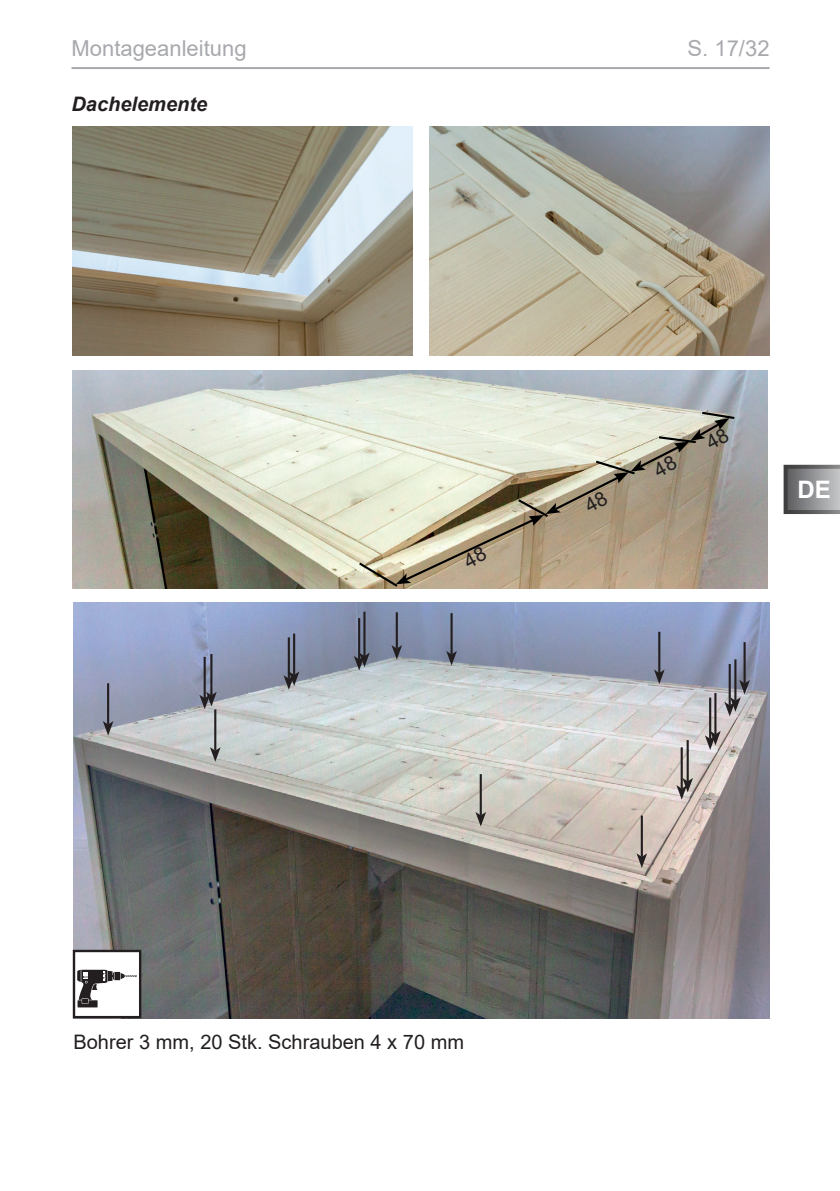
<style>
.page{position:relative;width:840px;height:1191px;background:#fff}
.page>*{position:absolute;margin:0;border:0;box-sizing:border-box;transform-origin:0 0}
.t1{font:700 24px "Arial";color:#fff}
.t2{font:22px "Arial";color:#a8a9ad}
.t3{font:20px "Arial";color:#231f20}
.t4{font:italic 700 20px "Arial";color:#231f20}
</style>
<div class="page">
<svg style="left:783px;top:465px;width:56px;height:49px;background:#858688"></svg>
<hr style="left:71px;top:67px;width:698px;height:2px;background:#a8a9ad">
<img style="left:73px;top:603px;width:695px;height:415px">
<hr style="left:287px;top:637px;width:3px;height:41px;background:#231f20">
<img style="left:72px;top:127px;width:340px;height:228px">
<img style="left:72px;top:370px;width:695px;height:218px">
<hr style="left:479px;top:774px;width:2px;height:41px;background:#231f20">
<svg style="left:475px;top:812px;width:11px;height:14px"></svg>
<hr style="left:107px;top:683px;width:2px;height:41px;background:#231f20">
<svg style="left:103px;top:721px;width:10px;height:14px"></svg>
<hr style="left:395px;top:612px;width:2px;height:36px;background:#231f20">
<svg style="left:391px;top:645px;width:11px;height:14px"></svg>
<hr style="left:293px;top:633px;width:2px;height:42px;background:#231f20">
<svg style="left:283px;top:671px;width:16px;height:18px"></svg>
<hr style="left:743px;top:642px;width:2px;height:41px;background:#231f20">
<hr style="left:214px;top:709px;width:2px;height:41px;background:#231f20">
<svg style="left:210px;top:747px;width:10px;height:14px"></svg>
<hr style="left:358px;top:618px;width:2px;height:41px;background:#231f20">
<hr style="left:363px;top:612px;width:2px;height:44px;background:#231f20">
<svg style="left:353px;top:652px;width:16px;height:18px"></svg>
<hr style="left:734px;top:659px;width:2px;height:41px;background:#231f20">
<hr style="left:728px;top:664px;width:2px;height:41px;background:#231f20">
<svg style="left:724px;top:680px;width:25px;height:36px"></svg>
<hr style="left:640px;top:815px;width:2px;height:41px;background:#231f20">
<svg style="left:636px;top:853px;width:10px;height:15px"></svg>
<hr style="left:714px;top:693px;width:2px;height:41px;background:#231f20">
<hr style="left:658px;top:632px;width:2px;height:41px;background:#231f20">
<svg style="left:653px;top:669px;width:11px;height:15px"></svg>
<div style="left:74px;top:951px;width:66px;height:66px;background:#fff"></div>
<div style="left:73px;top:949px;width:68px;height:69px;border:2px solid #231f20"></div>
<svg style="left:77px;top:969px;width:60px;height:38px"></svg>
<img style="left:429px;top:127px;width:340px;height:228px">
<hr style="left:708px;top:697px;width:2px;height:42px;background:#231f20">
<svg style="left:704px;top:731px;width:16px;height:19px"></svg>
<hr style="left:686px;top:740px;width:2px;height:41px;background:#231f20">
<hr style="left:680px;top:747px;width:2px;height:41px;background:#231f20">
<svg style="left:676px;top:778px;width:16px;height:21px"></svg>
<hr style="left:450px;top:613px;width:2px;height:41px;background:#231f20">
<svg style="left:446px;top:651px;width:10px;height:14px"></svg>
<hr style="left:210px;top:654px;width:2px;height:41px;background:#231f20">
<hr style="left:203px;top:657px;width:3px;height:41px;background:#231f20">
<svg style="left:199px;top:692px;width:17px;height:17px"></svg>
<svg style="left:356px;top:410px;width:380px;height:179px;background:#c1baa4"></svg>
<p class="t2" style="left:71px;top:33px;width:176px">Montageanleitung</p>
<p class="t2" style="left:687px;top:33px;width:83px">S. 17/32</p>
<p class="t4" style="left:71px;top:91px;width:137px">Dachelemente</p>
<p class="t1" style="left:797px;top:472px;width:35px">DE</p>
<p class="t3" style="left:73px;top:1028px;width:392px">Bohrer 3 mm, 20 Stk. Schrauben 4 x 70 mm</p>
</div>
